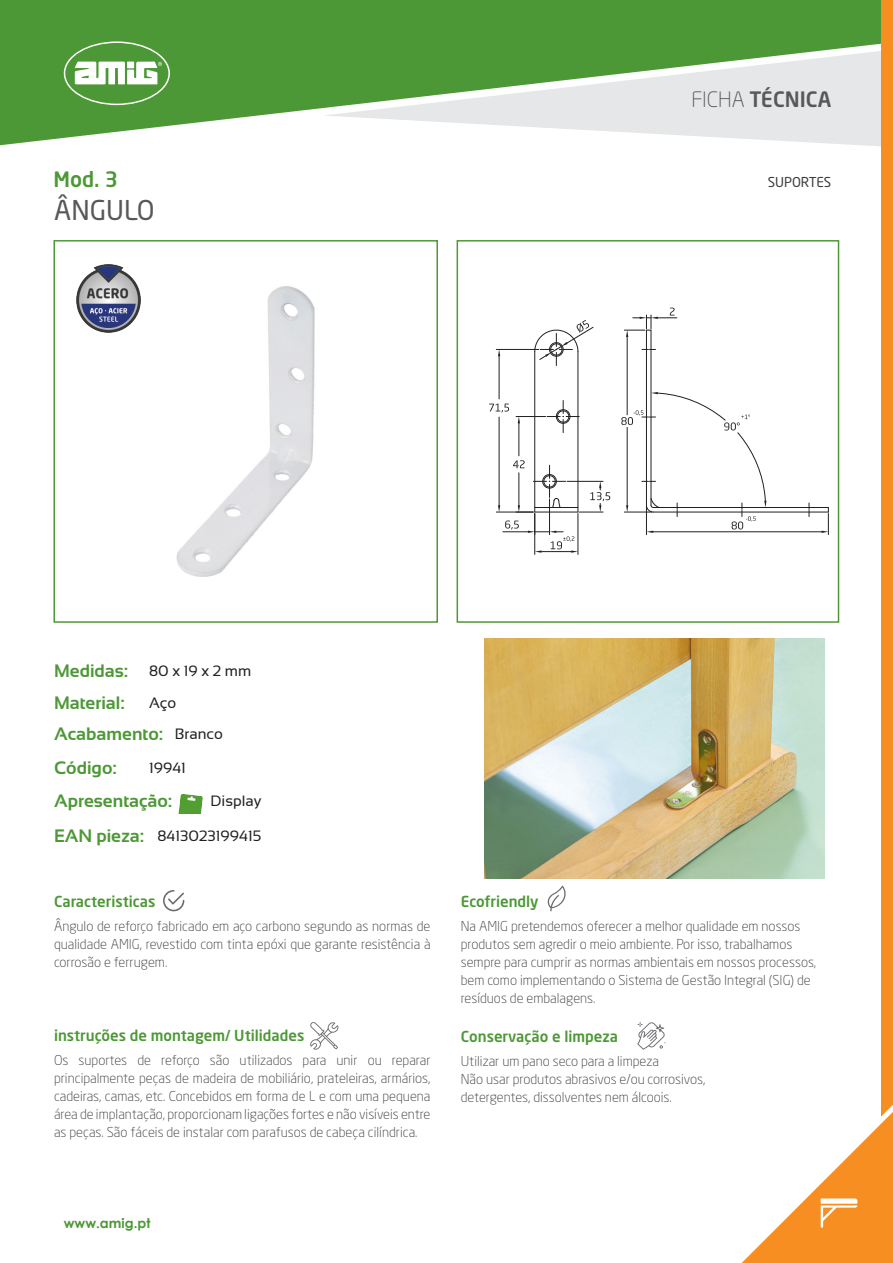
<style>
.page{position:relative;width:893px;height:1263px;background:#fff}
.page>*{position:absolute;margin:0;border:0;box-sizing:border-box;transform-origin:0 0}
.t1{font:27px "Neo Sans Pro";color:#57585a}
.t2{font:500 21px "Neo Sans Pro";color:#57585a}
.t3{font:500 21px "Neo Sans Pro";color:#4d9836}
.t4{font:700 18px/33.9px "Sansation";color:#4d9836}
.t5{font:500 15px "Neo Sans Pro";color:#4d9836}
.t6{font:15px "Sansation";color:#231f20}
.t7{font:300 13.5px/18px "Neo Sans Pro";color:#3e3e3f}
.t8{font:700 13.5px "Century Gothic";color:#4d9836}
.t9{font:13.5px "Neo Sans Std";color:#3e3e3f}
.s1{font-weight:300}
</style>
<div class="page">
<svg style="left:0;top:0;width:323px;height:146px;fill:#4d9836"></svg>
<svg style="left:64px;top:41px;width:106px;height:64px"></svg>
<div style="left:53px;top:240px;width:385px;height:383px;border:2px solid #4d9836"></div>
<svg style="left:323px;top:0;width:558px;height:146px;fill:#4d9836"></svg>
<img style="left:484px;top:639px;width:340px;height:240px">
<img style="left:176px;top:286px;width:139px;height:291px">
<img style="left:76px;top:265px;width:65px;height:68px">
<hr style="left:653px;top:512px;width:175px;height:1px;background:#231f20">
<hr style="left:653px;top:507px;width:175px;height:1px;background:#231f20">
<hr style="left:646px;top:330px;width:1px;height:175px;background:#231f20">
<hr style="left:651px;top:330px;width:1px;height:175px;background:#231f20">
<svg style="left:809px;top:503px;width:1px;height:14px"></svg>
<hr style="left:578px;top:352px;width:1px;height:160px;background:#231f20">
<hr style="left:534px;top:352px;width:1px;height:160px;background:#231f20">
<hr style="left:496px;top:349px;width:43px;height:1px;background:#231f20">
<hr style="left:496px;top:512px;width:37px;height:1px;background:#231f20">
<hr style="left:499px;top:356px;width:1px;height:43px;background:#231f20">
<hr style="left:499px;top:417px;width:1px;height:88px;background:#231f20">
<svg style="left:498px;top:350px;width:2px;height:6px"></svg>
<svg style="left:489px;top:404px;width:20px;height:8px"></svg>
<hr style="left:534px;top:513px;width:1px;height:41px;background:#231f20">
<hr style="left:578px;top:513px;width:1px;height:41px;background:#231f20">
<hr style="left:653px;top:531px;width:168px;height:1px;background:#231f20">
<svg style="left:821px;top:507px;width:8px;height:28px"></svg>
<hr style="left:627px;top:337px;width:1px;height:78px;background:#231f20">
<svg style="left:624px;top:308px;width:53px;height:29px"></svg>
<svg style="left:534px;top:320px;width:60px;height:46px"></svg>
<hr style="left:516px;top:416px;width:30px;height:1px;background:#231f20">
<hr style="left:519px;top:423px;width:1px;height:33px;background:#231f20">
<svg style="left:518px;top:417px;width:2px;height:6px"></svg>
<svg style="left:547px;top:400px;width:32px;height:33px"></svg>
<svg style="left:498px;top:460px;width:113px;height:93px"></svg>
<svg style="left:621px;top:392px;width:145px;height:143px"></svg>
<div style="left:457px;top:240px;width:382px;height:383px;border:2px solid #4d9836"></div>
<div style="left:881px;top:0;width:12px;height:1263px;background:#f68e22"></div>
<svg style="left:741px;top:1104px;width:152px;height:159px"></svg>
<svg style="left:637px;top:1022px;width:28px;height:28px"></svg>
<svg style="left:547px;top:886px;width:19px;height:25px"></svg>
<svg style="left:310px;top:1022px;width:29px;height:28px"></svg>
<svg style="left:163px;top:890px;width:21px;height:21px"></svg>
<svg style="left:179px;top:794px;width:24px;height:20px"></svg>
<p class="t3" style="left:53px;top:166px;width:66px">Mod. 3</p>
<p class="t1" style="left:54px;top:194px;width:102px">ÂNGULO</p>
<h2 class="t2" style="left:691px;top:86px;width:141px"><span class="s1">FICHA</span> TÉCNICA</h2>
<p class="t9" style="left:768px;top:174px;width:65px">SUPORTES</p>
<h3 class="t4" style="left:54px;top:653px;width:76px">Medidas:</h3>
<h3 class="t4" style="left:54px;top:686px;width:72px">Material:</h3>
<p class="t6" style="left:149px;top:662px;width:104px">80 x 19 x 2 mm</p>
<p class="t6" style="left:149px;top:694px;width:29px">Aço</p>
<h3 class="t4" style="left:54px;top:717px;width:111px">Acabamento:<br>Código:</h3>
<p class="t6" style="left:175px;top:725px;width:50px">Branco</p>
<p class="t6" style="left:149px;top:759px;width:38px">19941</p>
<h3 class="t4" style="left:54px;top:784px;width:120px">Apresentação:</h3>
<p class="t6" style="left:211px;top:792px;width:52px">Display</p>
<h3 class="t4" style="left:54px;top:819px;width:92px">EAN pieza:</h3>
<p class="t6" style="left:157px;top:827px;width:106px">8413023199415</p>
<p class="t5" style="left:54px;top:892px;width:103px">Caracteristicas</p>
<p class="t5" style="left:461px;top:892px;width:79px">Ecofriendly</p>
<p class="t7" style="left:54px;top:917px;width:378px;text-align:justify">Ângulo de reforço fabricado em aço carbono segundo as normas de qualidade AMIG, revestido com tinta epóxi que garante resistência à corrosão e ferrugem.</p>
<p class="t5" style="left:54px;top:1026px;width:252px">instruções de montagem/ Utilidades</p>
<p class="t7" style="left:54px;top:1051px;width:378px;text-align:justify">Os suportes de reforço são utilizados para unir ou reparar principalmente peças de madeira de mobiliário, prateleiras, armários, cadeiras, camas, etc. Concebidos em forma de L e com uma pequena área de implantação, proporcionam ligações fortes e não visíveis entre as peças. São fáceis de instalar com parafusos de cabeça cilíndrica.</p>
<p class="t8" style="left:64px;top:1212px;width:88px">www.amig.pt</p>
<p class="t7" style="left:461px;top:917px;width:357px">Na AMIG pretendemos oferecer a melhor qualidade em nossos produtos sem agredir o meio ambiente. Por isso, trabalhamos sempre para cumprir as normas ambientais em nossos processos, bem como implementando o Sistema de Gestão Integral (SIG) de resíduos de embalagens.</p>
<p class="t5" style="left:461px;top:1026px;width:159px">Conservação e limpeza</p>
<p class="t7" style="left:461px;top:1051px;width:246px">Utilizar um pano seco para a limpeza<br>Não usar produtos abrasivos e/ou corrosivos, detergentes, dissolventes nem álcoois.</p>
</div>
